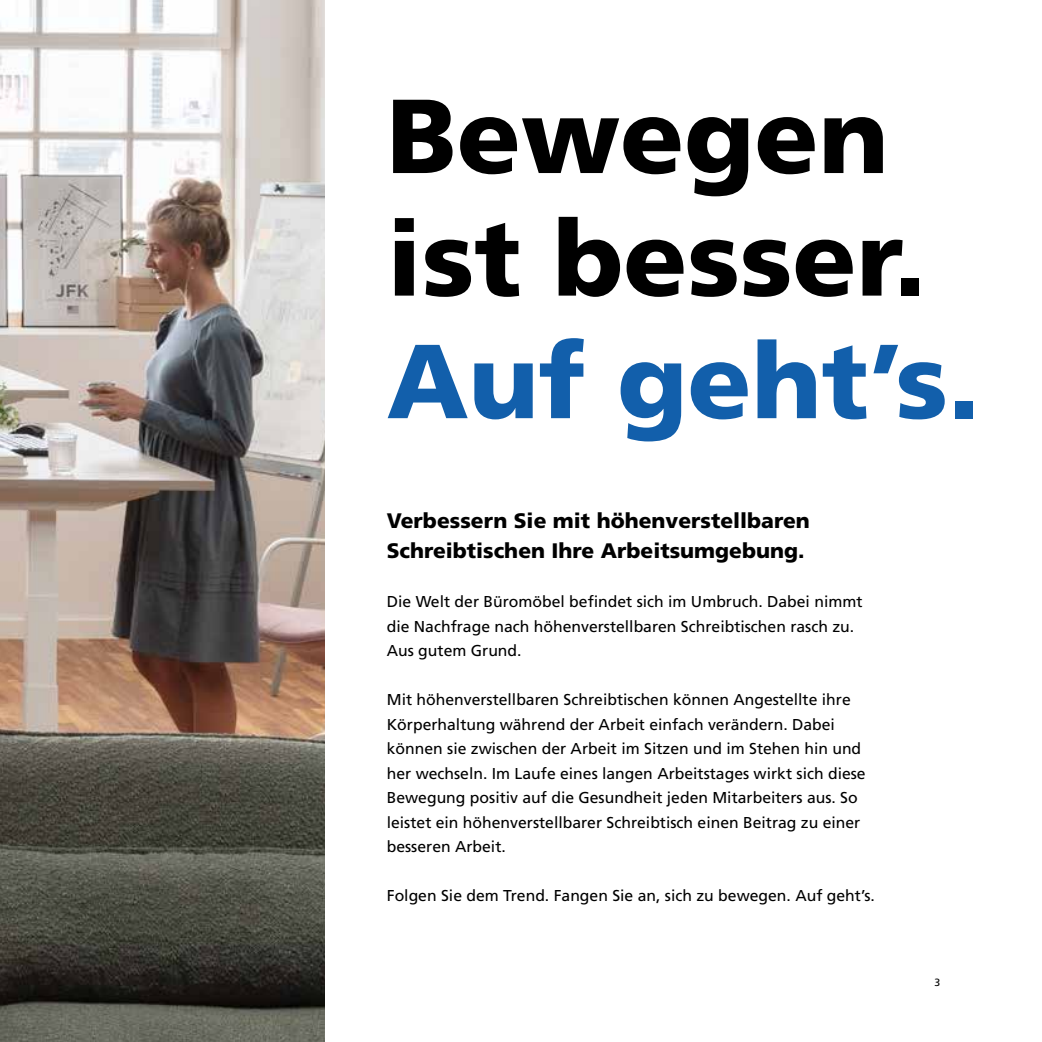
<style>
.page{position:relative;width:1042px;height:1042px;background:#fff}
.page>*{position:absolute;margin:0;border:0;box-sizing:border-box;transform-origin:0 0}
.t1{font:900 105px/122.5px "Frutiger LT Std";color:#000}
.t2{font:900 105px "Frutiger LT Std";color:#125fab}
.t3{font:900 21px/29.8px "Frutiger LT Std";color:#000}
.t4{font:15.75px/24.5px "Frutiger LT Std";color:#000}
.t5{font:10.5px "Frutiger LT Std";color:#000}
</style>
<div class="page">
<img style="left:0;top:0;width:325px;height:1042px">
<h1 class="t1" style="left:387px;top:75px;width:540px">Bewegen ist besser.</h1>
<h1 class="t2" style="left:387px;top:318px;width:595px">Auf geht’s.</h1>
<h2 class="t3" style="left:387px;top:506px;width:425px">Verbessern Sie mit höhenverstellbaren<br>Schreibtischen Ihre Arbeitsumgebung.</h2>
<p class="t4" style="left:387px;top:589px;width:477px">Die Welt der Büromöbel befindet sich im Umbruch. Dabei nimmt die Nachfrage nach höhenverstellbaren Schreibtischen rasch zu.<br>Aus gutem Grund.</p>
<p class="t4" style="left:387px;top:687px;width:480px">Mit höhenverstellbaren Schreibtischen können Angestellte ihre Körperhaltung während der Arbeit einfach verändern. Dabei können sie zwischen der Arbeit im Sitzen und im Stehen hin und her wechseln. Im Laufe eines langen Arbeitstages wirkt sich diese Bewegung positiv auf die Gesundheit jeden Mitarbeiters aus. So leistet ein höhenverstellbarer Schreibtisch einen Beitrag zu einer besseren Arbeit.</p>
<p class="t4" style="left:387px;top:884px;width:490px">Folgen Sie dem Trend. Fangen Sie an, sich zu bewegen. Auf geht’s.</p>
<p class="t5" style="left:934px;top:976px;width:7px">3</p>
</div>
